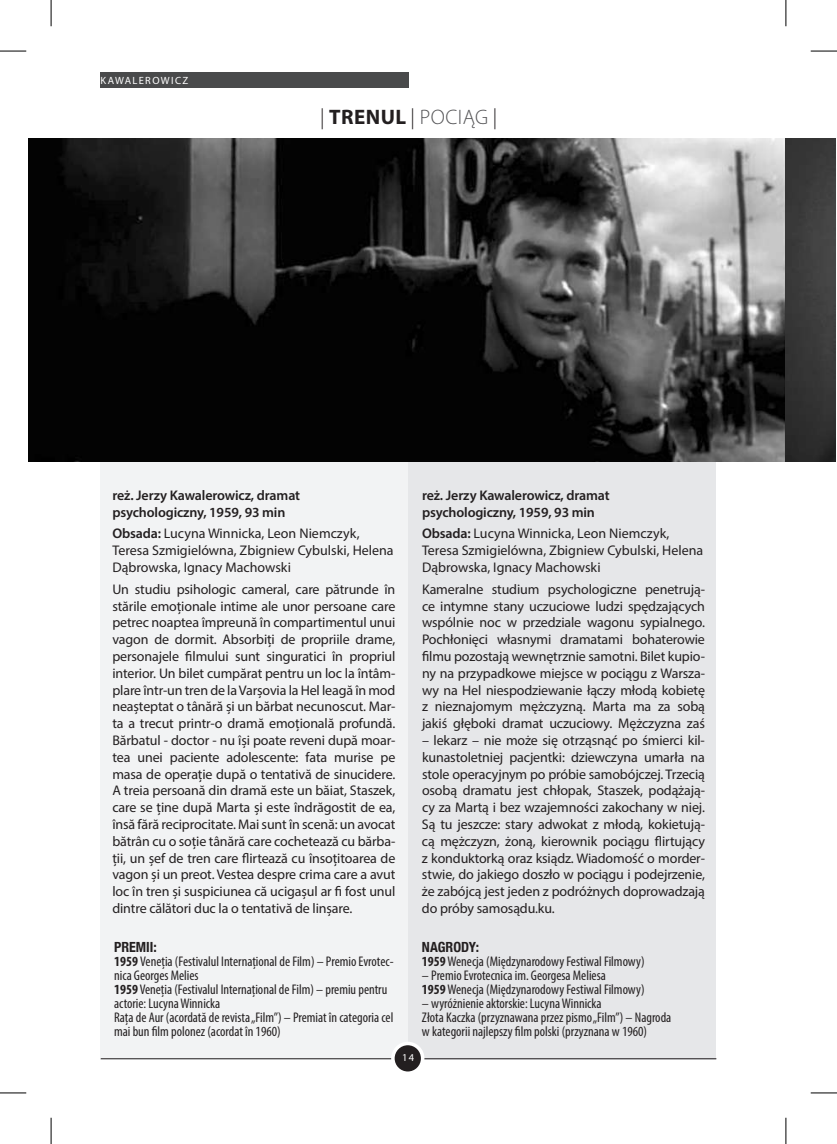
<style>
.page{position:relative;width:837px;height:1144px;background:#fff}
.page>*{position:absolute;margin:0;border:0;box-sizing:border-box;transform-origin:0 0}
.t1{font:700 21px "Myriad Pro";letter-spacing:.02em;color:#231f20}
.t2{font:14px/16.8px "Myriad Pro";letter-spacing:-.005em;color:#231f20;text-align:justify}
.t3{font:condensed 14px/14px "Myriad Pro";color:#231f20}
.t4{font:600 14px/16.8px "Myriad Pro";letter-spacing:-.01em;color:#231f20}
.t5{font:700 condensed 14px "Helvetica Neue";color:#231f20}
.t6{font:10.5px "Myriad Pro";letter-spacing:.13em;color:#fff}
.s1{font-weight:300}
.s2{font-weight:300;color:#535355}
.s3{font-weight:600}
.s4{font-weight:700}
</style>
<div class="page">
<div style="left:100px;top:382px;width:307px;height:677px;background:#f2f3f4"></div>
<div style="left:407px;top:382px;width:308px;height:677px;background:#e6e7e9"></div>
<div style="left:100px;top:72px;width:308px;height:16px;background:#494a4b"></div>
<hr style="left:101px;top:1058px;width:615px;height:1px;background:#231f20">
<div style="left:393px;top:1043px;width:29px;height:30px;background:#231f20;border-radius:50%"></div>
<div style="left:391px;top:1042px;width:33px;height:33px;border:4px solid #fff;border-radius:50%"></div>
<img style="left:29px;top:139px;width:806px;height:322px">
<svg style="left:0;top:51px;width:26px;height:1px"></svg>
<svg style="left:810px;top:51px;width:26px;height:1px"></svg>
<svg style="left:0;top:1092px;width:26px;height:1px"></svg>
<svg style="left:810px;top:1092px;width:26px;height:1px"></svg>
<svg style="left:51px;top:0;width:1px;height:26px"></svg>
<svg style="left:51px;top:1118px;width:1px;height:26px"></svg>
<svg style="left:785px;top:0;width:1px;height:26px"></svg>
<svg style="left:785px;top:1118px;width:1px;height:26px"></svg>
<p class="t6" style="left:101px;top:74px;width:89px">KAWALEROWICZ</p>
<h1 class="t1" style="left:320px;top:103px;width:179px"><span class="s1">|</span> TRENUL <span class="s1">|</span> <span class="s2">POCIĄG</span> <span class="s1">|</span></h1>
<p class="t4" style="left:112px;top:486px;width:189px">reż. Jerzy Kawalerowicz, dramat psychologiczny, 1959, 93 min</p>
<p class="t2" style="left:112px;top:525px;width:283px;text-align:left"><span class="s3">Obsada:</span> Lucyna Winnicka, Leon Niemczyk,<br>Teresa Szmigielówna, Zbigniew Cybulski, Helena<br>Dąbrowska, Ignacy Machowski</p>
<p class="t2" style="left:112px;top:580px;width:284px">Un studiu psihologic cameral, care pătrunde în stările emoționale intime ale unor persoane care petrec noaptea împreună în compartimentul unui vagon de dormit. Absorbiți de propriile drame, personajele filmului sunt singuratici în propriul interior. Un bilet cumpărat pentru un loc la întâm&shy;plare într-un tren de la Varșovia la Hel leagă în mod neașteptat o tânără și un bărbat necunoscut. Mar&shy;ta a trecut printr-o dramă emoțională profundă.<br>Bărbatul - doctor - nu își poate reveni după moar&shy;tea unei paciente adolescente: fata murise pe masa de operație după o tentativă de sinucidere.<br>A treia persoană din dramă este un băiat, Staszek, care se ține după Marta și este îndrăgostit de ea, însă fără reciprocitate. Mai sunt în scenă: un avocat bătrân cu o soție tânără care cochetează cu bărba&shy;ții, un șef de tren care flirtează cu însoțitoarea de vagon și un preot. Vestea despre crima care a avut loc în tren și suspiciunea că ucigașul ar fi fost unul dintre călători duc la o tentativă de linșare.</p>
<p class="t4" style="left:422px;top:486px;width:189px">reż. Jerzy Kawalerowicz, dramat psychologiczny, 1959, 93 min</p>
<p class="t2" style="left:422px;top:525px;width:283px;text-align:left"><span class="s3">Obsada:</span> Lucyna Winnicka, Leon Niemczyk,<br>Teresa Szmigielówna, Zbigniew Cybulski, Helena<br>Dąbrowska, Ignacy Machowski</p>
<p class="t2" style="left:422px;top:580px;width:284px">Kameralne studium psychologiczne penetrują&shy;ce intymne stany uczuciowe ludzi spędzających wspólnie noc w przedziale wagonu sypialnego.<br>Pochłonięci własnymi dramatami bohaterowie filmu pozostają wewnętrznie samotni. Bilet kupio&shy;ny na przypadkowe miejsce w pociągu z Warsza&shy;wy na Hel niespodziewanie łączy młodą kobietę z nieznajomym mężczyzną. Marta ma za sobą jakiś głęboki dramat uczuciowy. Mężczyzna zaś</p>
<p class="t2" style="left:422px;top:732px;width:284px">– lekarz – nie może się otrząsnąć po śmierci kil&shy;kunastoletniej pacjentki: dziewczyna umarła na stole operacyjnym po próbie samobójczej. Trzecią osobą dramatu jest chłopak, Staszek, podążają&shy;cy za Martą i bez wzajemności zakochany w niej.<br>Są tu jeszcze: stary adwokat z młodą, kokietują&shy;cą mężczyzn, żoną, kierownik pociągu flirtujący z konduktorką oraz ksiądz. Wiadomość o morder&shy;stwie, do jakiego doszło w pociągu i podejrzenie, że zabójcą jest jeden z podróżnych doprowadzają do próby samosądu.ku.</p>
<p class="t5" style="left:114px;top:935px;width:44px">PREMII:</p>
<p class="t3" style="left:114px;top:954px;width:281px"><span class="s4">1959</span> Veneția (Festivalul Internațional de Film) – Premio Evrotec&shy;nica Georges Melies<br><span class="s4">1959</span> Veneția (Festivalul Internațional de Film) – premiu pentru actorie: Lucyna Winnicka<br>Rața de Aur (acordată de revista „Film”) – Premiat în categoria cel mai bun film polonez (acordat în 1960)</p>
<p class="t6" style="left:402px;top:1051px;width:13px">14</p>
<p class="t5" style="left:422px;top:935px;width:59px">NAGRODY:</p>
<p class="t3" style="left:422px;top:954px;width:224px"><span class="s4">1959</span> Wenecja (Międzynarodowy Festiwal Filmowy)</p>
<p class="t3" style="left:422px;top:968px;width:224px">– Premio Evrotecnica im. Georgesa Meliesa<br><span class="s4">1959</span> Wenecja (Międzynarodowy Festiwal Filmowy)</p>
<p class="t3" style="left:422px;top:996px;width:251px">– wyróżnienie aktorskie: Lucyna Winnicka<br>Złota Kaczka (przyznawana przez pismo „Film”) – Nagroda w kategorii najlepszy film polski (przyznana w 1960)</p>
</div>
